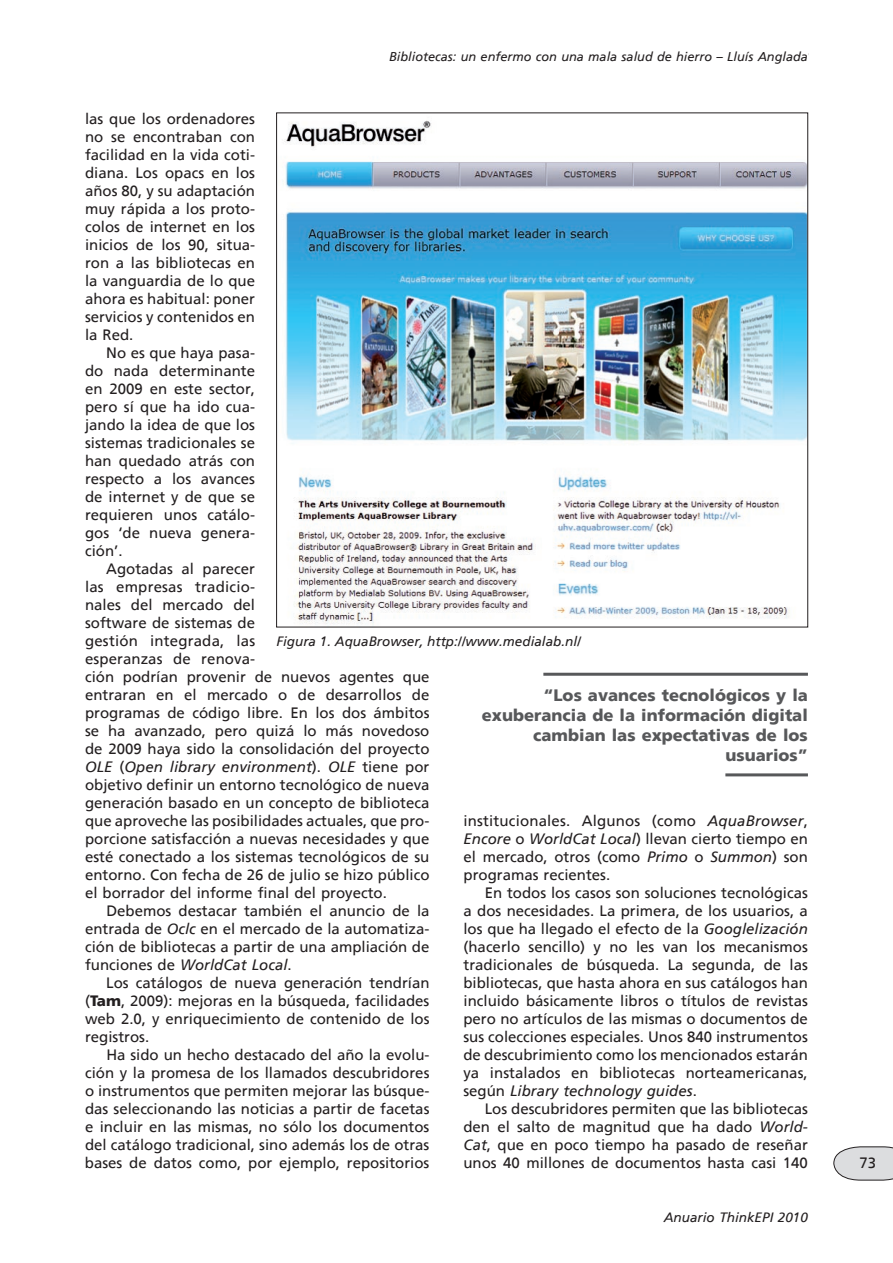
<style>
.page{position:relative;width:893px;height:1263px;background:#fff}
.page>*{position:absolute;margin:0;border:0;box-sizing:border-box;transform-origin:0 0}
.t1{font:16.5px/19.8px "Frutiger 75 Black A";color:#57585a;text-align:right}
.t2{font:15px/18px "Frutiger 55 Roman A";color:#231f20;text-align:justify}
.t3{font:15px "Frutiger 56 Italic A";color:#231f20}
.t4{font:13.5px "Frutiger 56 Italic A";color:#231f20}
.t5{font:12.75px "Frutiger 56 Italic A";color:#231f20}
.s1{font-family:"Frutiger 55 Roman A"}
.s2{font-family:"Frutiger 56 Italic A"}
.s3{font-family:"Frutiger 75 Black A"}
</style>
<div class="page">
<svg style="left:833px;top:1146px;width:60px;height:35px;background:#d4d4d6"></svg>
<img style="left:284px;top:120px;width:522px;height:504px">
<hr style="left:543px;top:673px;width:265px;height:3px;background:#57585a">
<hr style="left:725px;top:773px;width:83px;height:3px;background:#57585a">
<p class="t5" style="left:389px;top:49px;width:420px">Bibliotecas: un enfermo con una mala salud de hierro – Lluís Anglada</p>
<p class="t5" style="left:362px;top:49px;width:448px">??????????????????????????????????????????????????????????????????????</p>
<p class="t2" style="left:85px;top:110px;width:172px">las que los ordenadores no se encontraban con facilidad en la vida coti&shy;diana. Los opacs en los años 80, y su adaptación muy rápida a los proto&shy;colos de internet en los inicios de los 90, situa&shy;ron a las bibliotecas en la vanguardia de lo que ahora es habitual: poner servicios y contenidos en la Red.</p>
<p class="t2" style="left:85px;top:344px;width:172px;text-indent:21px">No es que haya pasa&shy;do nada determinante en 2009 en este sector, pero sí que ha ido cua&shy;jando la idea de que los sistemas tradicionales se han quedado atrás con respecto a los avances de internet y de que se requieren unos catálo&shy;gos ‘de nueva genera&shy;ción’.</p>
<p class="t2" style="left:85px;top:560px;width:346px;text-align:left;text-indent:21px">Agotadas al parecer<br>las empresas tradicio-<br>nales del mercado del<br>software de sistemas de<br>gestión integrada, las<br>esperanzas de renova-<br>ción podrían provenir de nuevos agentes que entraran en el mercado o de desarrollos de programas de código libre. En los dos ámbitos se ha avanzado, pero quizá lo más novedoso de 2009 haya sido la consolidación del proyecto</p>
<p class="t3" style="left:85px;top:758px;width:346px">OLE <span class="s1">(</span>Open library environment<span class="s1">).</span> OLE <span class="s1">tiene por</span></p>
<p class="t2" style="left:85px;top:776px;width:346px">objetivo definir un entorno tecnológico de nueva generación basado en un concepto de biblioteca que aproveche las posibilidades actuales, que pro&shy;porcione satisfacción a nuevas necesidades y que esté conectado a los sistemas tecnológicos de su entorno. Con fecha de 26 de julio se hizo público el borrador del informe final del proyecto.</p>
<p class="t2" style="left:85px;top:902px;width:346px;text-indent:21px">Debemos destacar también el anuncio de la entrada de <span class="s2">Oclc</span> en el mercado de la automatiza&shy;ción de bibliotecas a partir de una ampliación de</p>
<p class="t3" style="left:85px;top:956px;width:208px"><span class="s1">funciones de</span> WorldCat Local<span class="s1">.</span></p>
<p class="t2" style="left:85px;top:974px;width:346px;text-indent:21px">Los catálogos de nueva generación tendrían (<span class="s3">Tam</span>, 2009): mejoras en la búsqueda, facilidades web 2.0, y enriquecimiento de contenido de los registros.</p>
<p class="t2" style="left:85px;top:1046px;width:346px;text-indent:21px">Ha sido un hecho destacado del año la evolu&shy;ción y la promesa de los llamados descubridores o instrumentos que permiten mejorar las búsque&shy;das seleccionando las noticias a partir de facetas e incluir en las mismas, no sólo los documentos del catálogo tradicional, sino además los de otras bases de datos como, por ejemplo, repositorios</p>
<p class="t4" style="left:276px;top:634px;width:306px">Figura 1. AquaBrowser, http://www.medialab.nl/</p>
<p class="t1" style="left:482px;top:685px;width:328px">“Los avances tecnológicos y la exuberancia de la información digital cambian las expectativas de los usuarios”</p>
<p class="t2" style="left:463px;top:812px;width:346px">institucionales. Algunos (como <span class="s2">AquaBrowser</span>, <span class="s2">Encore</span> o <span class="s2">WorldCat Local</span>) llevan cierto tiempo en el mercado, otros (como <span class="s2">Primo</span> o <span class="s2">Summon</span>) son programas recientes.</p>
<p class="t2" style="left:463px;top:884px;width:346px;text-indent:21px">En todos los casos son soluciones tecnológicas a dos necesidades. La primera, de los usuarios, a los que ha llegado el efecto de la <span class="s2">Googlelización </span>(hacerlo sencillo) y no les van los mecanismos tradicionales de búsqueda. La segunda, de las bibliotecas, que hasta ahora en sus catálogos han incluido básicamente libros o títulos de revistas pero no artículos de las mismas o documentos de sus colecciones especiales. Unos 840 instrumentos de descubrimiento como los mencionados estarán ya instalados en bibliotecas norteamericanas,</p>
<p class="t3" style="left:463px;top:1082px;width:235px"><span class="s1">según</span> Library technology guides<span class="s1">.</span></p>
<p class="t2" style="left:463px;top:1100px;width:346px;text-indent:21px">Los descubridores permiten que las bibliotecas den el salto de magnitud que ha dado <span class="s2">World-Cat</span>, que en poco tiempo ha pasado de reseñar unos 40 millones de documentos hasta casi 140</p>
<p class="t4" style="left:664px;top:1210px;width:146px">Anuario ThinkEPI 2010</p>
<p class="t2" style="left:860px;top:1154px;width:18px">73</p>
</div>
